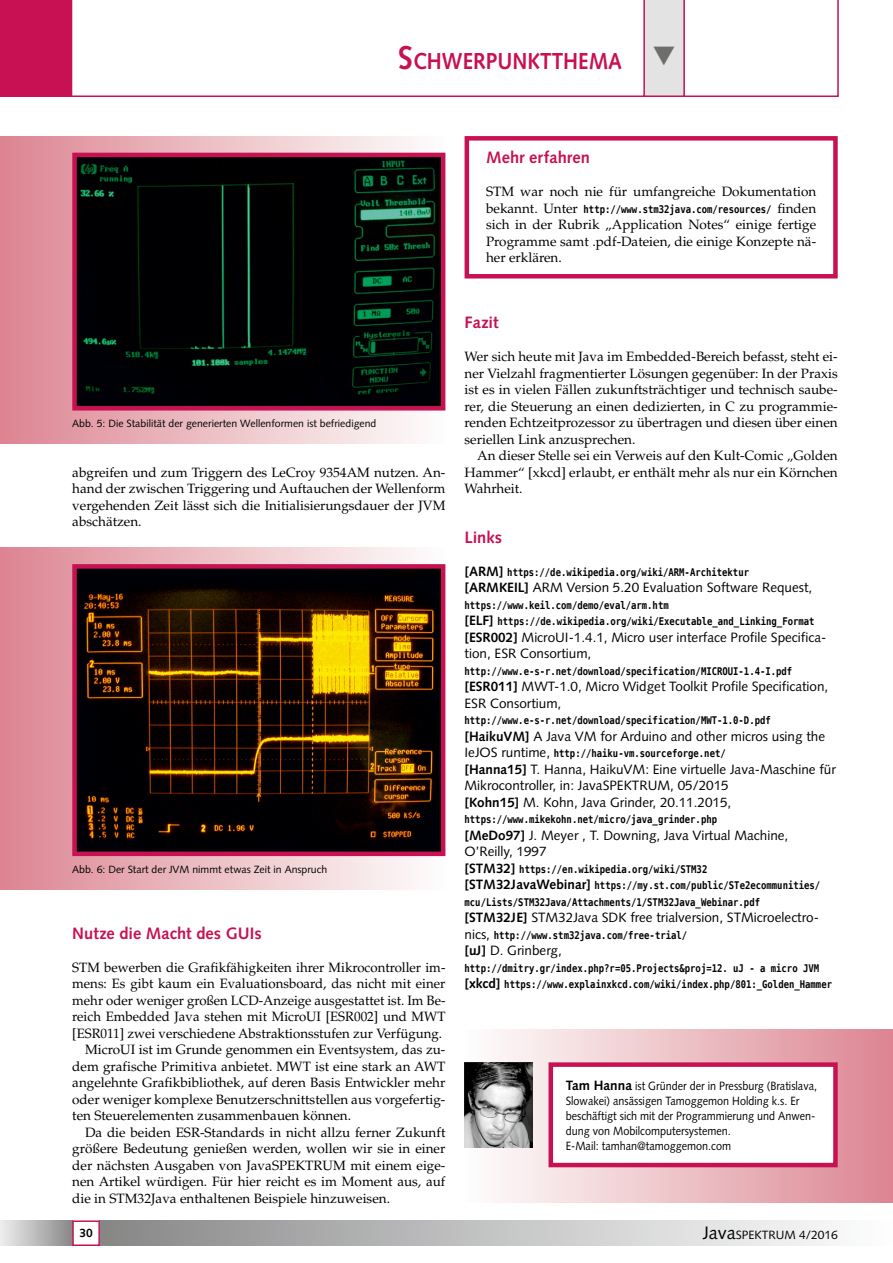
<style>
.page{position:relative;width:893px;height:1263px;background:#fff}
.page>*{position:absolute;margin:0;border:0;box-sizing:border-box;transform-origin:0 0}
.t1{font:700 23.1px "Syntax";color:#c71152;scale:.9 1}
.t2{font:700 16.5px "Syntax";letter-spacing:.005em;color:#c71152}
.t3{font:13.5px/16.5px "Palatino";color:#000;text-align:justify}
.t4{font:13.5px/16.5px "Syntax";color:#000}
.t5{font:12px/15px "Syntax";color:#000;scale:.9 1}
.t6{font:12px "Syntax";color:#000}
.t7{font:700 12px "Syntax";color:#000}
.t8{font:700 10.5px/16.5px "Bitstream Vera Sans Mono";color:#000;scale:.85 1}
.t9{font:10.5px "Syntax";color:#000}
.s1{font-size:33px}
.s2{font-family:"Palatino";font-weight:400;font-size:13.5px}
.s3{font-family:"Syntax";font-size:13.5px}
.s4{font-weight:700}
.s5{font-family:"Syntax";font-weight:400;font-size:13.5px}
.s6{font-weight:700;font-size:13.5px}
.s7{font-size:18px}
</style>
<div class="page">
<div style="left:0;top:1220px;width:72px;height:26px;background:linear-gradient(to right,#efefef,#8a8a8b)"></div>
<div style="left:100px;top:1220px;width:793px;height:26px;background:linear-gradient(to right,#888,#fff)"></div>
<div style="left:72px;top:1220px;width:28px;height:26px;border:2px solid #c71152"></div>
<svg style="left:72px;top:0;width:571px;height:97px"></svg>
<div style="left:0;top:0;width:72px;height:97px;background:#c71152"></div>
<div style="left:465px;top:136px;width:373px;height:142px;border:4px solid #c71152"></div>
<svg style="left:0;top:136px;width:445px;height:307px;background:#e6a8b1"></svg>
<div style="left:0;top:548px;width:445px;height:341px;background:linear-gradient(to right,#dc8592,#fefefd)"></div>
<img style="left:77px;top:158px;width:363px;height:247px">
<div style="left:72px;top:153px;width:373px;height:257px;border:4px solid #c71152"></div>
<img style="left:77px;top:569px;width:363px;height:282px">
<div style="left:72px;top:564px;width:373px;height:292px;border:4px solid #c71152"></div>
<div style="left:465px;top:1029px;width:428px;height:173px;background:linear-gradient(to right,#fdfefc,#dd8592)"></div>
<div style="left:551px;top:1064px;width:284px;height:101px;background:#fff"></div>
<div style="left:549px;top:1062px;width:289px;height:105px;border:4px solid #c71152"></div>
<img style="left:465px;top:1062px;width:68px;height:85px">
<svg style="left:643px;top:0;width:196px;height:97px"></svg>
<h1 class="t1" style="left:398px;top:48px;width:250px"><span class="s1">S</span>CHWERPUNKTTHEMA</h1>
<p class="t2" style="left:486px;top:148px;width:106px">Mehr erfahren</p>
<p class="t3" style="left:486px;top:183px;width:332px">STM war noch nie für umfangreiche Dokumentation</p>
<p class="t8" style="left:486px;top:201px;width:390px"><span class="s2">bekannt. Unter</span> http://www.stm32java.com/resources/ <span class="s2">finden</span></p>
<p class="t3" style="left:486px;top:216px;width:332px">sich in der Rubrik „Application Notes“ einige fertige Programme samt .pdf-Dateien, die einige Konzepte nä&shy;her erklären.</p>
<p class="t9" style="left:72px;top:417px;width:306px">Abb. 5: Die Stabilität der generierten Wellenformen ist befriedigend</p>
<p class="t3" style="left:72px;top:464px;width:375px">abgreifen und zum Triggern des LeCroy 9354AM nutzen. An&shy;hand der zwischen Triggering und Auftauchen der Wellenform vergehenden Zeit lässt sich die Initialisierungsdauer der JVM abschätzen.</p>
<p class="t9" style="left:72px;top:863px;width:256px">Abb. 6: Der Start der JVM nimmt etwas Zeit in Anspruch</p>
<p class="t2" style="left:72px;top:923px;width:191px">Nutze die Macht des GUIs</p>
<p class="t3" style="left:72px;top:959px;width:375px">STM bewerben die Grafikfähigkeiten ihrer Mikrocontroller im-</p>
<p class="t3" style="left:72px;top:975px;width:375px">mens: Es gibt kaum ein Evaluationsboard, das nicht mit einer</p>
<p class="t3" style="left:72px;top:992px;width:375px">mehr oder weniger großen LCD-Anzeige ausgestattet ist. Im Be-</p>
<p class="t3" style="left:72px;top:1008px;width:375px">reich Embedded Java stehen mit MicroUI [ESR002] und MWT</p>
<p class="t3" style="left:72px;top:1025px;width:371px">[ESR011] zwei verschiedene Abstraktionsstufen zur Verfügung.</p>
<p class="t3" style="left:85px;top:1041px;width:362px">MicroUI ist im Grunde genommen ein Eventsystem, das zu-</p>
<p class="t3" style="left:72px;top:1058px;width:375px">dem grafische Primitiva anbietet. MWT ist eine stark an AWT</p>
<p class="t3" style="left:72px;top:1074px;width:375px">angelehnte Grafikbibliothek, auf deren Basis Entwickler mehr</p>
<p class="t3" style="left:72px;top:1091px;width:375px">oder weniger komplexe Benutzerschnittstellen aus vorgefertig-</p>
<p class="t3" style="left:72px;top:1107px;width:280px">ten Steuerelementen zusammenbauen können.</p>
<p class="t3" style="left:85px;top:1124px;width:362px">Da die beiden ESR-Standards in nicht allzu ferner Zukunft</p>
<p class="t3" style="left:72px;top:1140px;width:375px">größere Bedeutung genießen werden, wollen wir sie in einer</p>
<p class="t3" style="left:72px;top:1157px;width:375px">der nächsten Ausgaben von JavaSPEKTRUM mit einem eige-</p>
<p class="t3" style="left:72px;top:1173px;width:375px">nen Artikel würdigen. Für hier reicht es im Moment aus, auf</p>
<p class="t3" style="left:72px;top:1190px;width:319px">die in STM32Java enthaltenen Beispiele hinzuweisen.</p>
<p class="t2" style="left:465px;top:313px;width:36px">Fazit</p>
<p class="t3" style="left:465px;top:348px;width:375px">Wer sich heute mit Java im Embedded-Bereich befasst, steht ei&shy;ner Vielzahl fragmentierter Lösungen gegenüber: In der Praxis ist es in vielen Fällen zukunftsträchtiger und technisch saube&shy;rer, die Steuerung an einen dedizierten, in C zu programmie&shy;renden Echtzeitprozessor zu übertragen und diesen über einen seriellen Link anzusprechen.</p>
<p class="t3" style="left:465px;top:447px;width:375px;text-indent:13px">An dieser Stelle sei ein Verweis auf den Kult-Comic „Golden Hammer“ [xkcd] erlaubt, er enthält mehr als nur ein Körnchen Wahrheit.</p>
<p class="t2" style="left:465px;top:527px;width:39px">Links</p>
<p class="t8" style="left:465px;top:564px;width:336px"><span class="s3">[ARM]</span> https://de.wikipedia.org/wiki/ARM-Architektur</p>
<p class="t4" style="left:465px;top:579px;width:349px"><span class="s4">[ARMKEIL]</span> ARM Version 5.20 Evaluation Software Request,</p>
<p class="t8" style="left:465px;top:597px;width:413px">https://www.keil.com/demo/eval/arm.htm<br><span class="s3">[ELF]</span> https://de.wikipedia.org/wiki/Executable_and_Linking_Format</p>
<p class="t4" style="left:465px;top:629px;width:363px"><span class="s4">[ESR002]</span> MicroUI-1.4.1, Micro user interface Profile Specifica&shy;tion, ESR Consortium,</p>
<p class="t8" style="left:465px;top:663px;width:387px">http://www.e-s-r.net/download/specification/MICROUI-1.4-I.pdf</p>
<p class="t4" style="left:465px;top:678px;width:365px"><span class="s4">[ESR011]</span> MWT-1.0, Micro Widget Toolkit Profile Specification,<br>ESR Consortium,</p>
<p class="t8" style="left:465px;top:712px;width:362px">http://www.e-s-r.net/download/specification/MWT-1.0-D.pdf</p>
<p class="t4" style="left:465px;top:728px;width:362px"><span class="s4">[HaikuVM]</span> A Java VM for Arduino and other micros using the</p>
<p class="t8" style="left:465px;top:745px;width:309px"><span class="s5">IeJOS runtime,</span> http://haiku-vm.sourceforge.net/</p>
<p class="t4" style="left:465px;top:761px;width:373px"><span class="s4">[Hanna15]</span> T. Hanna, HaikuVM: Eine virtuelle Java-Maschine für<br>Mikrocontroller, in: JavaSPEKTRUM, 05/2015<br><span class="s4">[Kohn15]</span> M. Kohn, Java Grinder, 20.11.2015,</p>
<p class="t8" style="left:465px;top:811px;width:299px">https://www.mikekohn.net/micro/java_grinder.php</p>
<p class="t4" style="left:465px;top:827px;width:325px"><span class="s4">[MeDo97]</span> J. Meyer , T. Downing, Java Virtual Machine,<br>O’Reilly, 1997</p>
<p class="t8" style="left:465px;top:861px;width:420px"><span class="s3">[STM32]</span> https://en.wikipedia.org/wiki/STM32 <span class="s3">[STM32JavaWebinar]</span> https://my.st.com/public/STe2ecommunities/ mcu/Lists/STM32Java/Attachments/1/STM32Java_Webinar.pdf</p>
<p class="t4" style="left:465px;top:909px;width:356px"><span class="s4">[STM32JE]</span> STM32Java SDK free trialversion, STMicroelectro-</p>
<p class="t8" style="left:465px;top:927px;width:263px"><span class="s5">nics,</span> http://www.stm32java.com/free-trial/</p>
<p class="t4" style="left:465px;top:942px;width:99px"><span class="s4">[uJ]</span> D. Grinberg,</p>
<p class="t8" style="left:465px;top:960px;width:434px">http://dmitry.gr/index.php?r=05.Projects&amp;proj=12. uJ - a micro JVM <span class="s3">[xkcd]</span> https://www.explainxkcd.com/wiki/index.php/801:_Golden_Hammer</p>
<p class="t5" style="left:566px;top:1078px;width:281px"><span class="s6">Tam Hanna</span> ist Gründer der in Pressburg (Bratislava, Slowakei) ansässigen Tamoggemon Holding k.s. Er beschäftigt sich mit der Programmierung und Anwen&shy;dung von Mobilcomputersystemen.<br>E-Mail: tamhan@tamoggemon.com</p>
<p class="t7" style="left:79px;top:1226px;width:15px">30</p>
<p class="t6" style="left:703px;top:1227px;width:137px"><span class="s7">Java</span>SPEKTRUM 4/2016</p>
</div>
